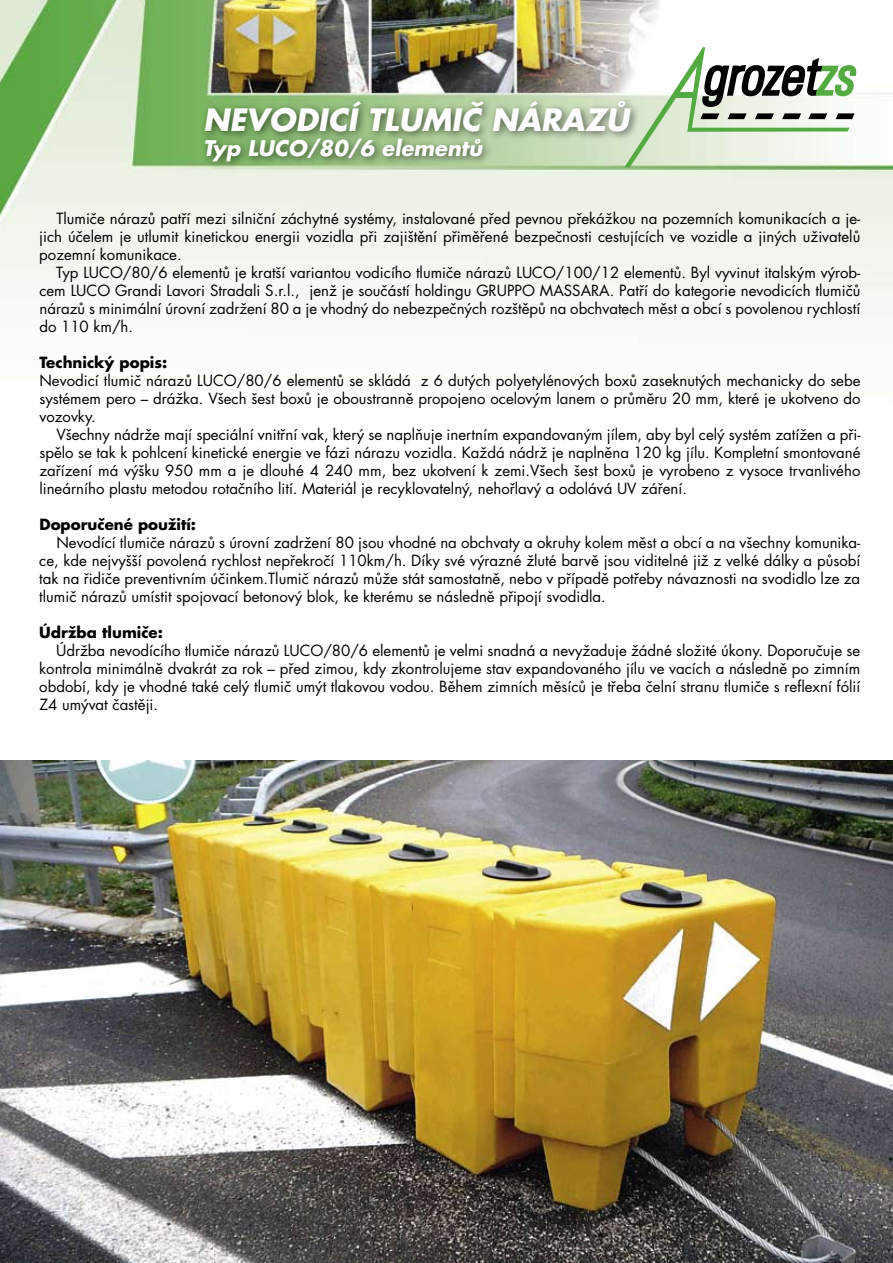
<style>
.page{position:relative;width:893px;height:1263px;background:#fff}
.page>*{position:absolute;margin:0;border:0;box-sizing:border-box;transform-origin:0 0}
.t1{font:italic 700 30px "Futura CE";color:#fff}
.t2{font:italic 700 21px "Futura CE";color:#fff}
.t3{font:15px/18px "Futura CE";color:#000;text-align:justify}
.t4{font:700 15px "Futura CE";color:#000}
</style>
<div class="page">
<img style="left:0;top:0;width:893px;height:318px">
<svg style="left:624px;top:47px;width:233px;height:120px"></svg>
<div style="left:199px;top:95px;width:503px;height:155px;background:#000;opacity:.57"></div>
<img style="left:0;top:760px;width:893px;height:503px">
<h1 class="t1" style="left:203px;top:101px;width:428px">NEVODICÍ TLUMIČ NÁRAZŮ</h1>
<h2 class="t2" style="left:203px;top:135px;width:281px">Typ LUCO/80/6 elementů</h2>
<p class="t3" style="left:39px;top:210px;width:823px;text-indent:17px">Tlumiče nárazů patří mezi silniční záchytné systémy, instalované před pevnou překážkou na pozemních komunikacích a je&shy;jich účelem je utlumit kinetickou energii vozidla při zajištění přiměřené bezpečnosti cestujících ve vozidle a jiných uživatelů pozemní komunikace.</p>
<p class="t3" style="left:39px;top:264px;width:823px;text-indent:17px">Typ LUCO/80/6 elementů je kratší variantou vodicího tlumiče nárazů LUCO/100/12 elementů. Byl vyvinut italským výrob&shy;cem LUCO Grandi Lavori Stradali S.r.l., jenž je součástí holdingu GRUPPO MASSARA. Patří do kategorie nevodicích tlumičů nárazů s minimální úrovní zadržení 80 a je vhodný do nebezpečných rozštěpů na obchvatech měst a obcí s povolenou rychlostí do 110 km/h.</p>
<p class="t4" style="left:39px;top:353px;width:129px">Technický popis:</p>
<p class="t3" style="left:39px;top:372px;width:823px">Nevodicí tlumič nárazů LUCO/80/6 elementů se skládá z 6 dutých polyetylénových boxů zaseknutých mechanicky do sebe systémem pero – drážka. Všech šest boxů je oboustranně propojeno ocelovým lanem o průměru 20 mm, které je ukotveno do vozovky.</p>
<p class="t3" style="left:39px;top:426px;width:823px;text-indent:17px">Všechny nádrže mají speciální vnitřní vak, který se naplňuje inertním expandovaným jílem, aby byl celý systém zatížen a při&shy;spělo se tak k pohlcení kinetické energie ve fázi nárazu vozidla. Každá nádrž je naplněna 120 kg jílu. Kompletní smontované zařízení má výšku 950 mm a je dlouhé 4 240 mm, bez ukotvení k zemi.Všech šest boxů je vyrobeno z vysoce trvanlivého lineárního plastu metodou rotačního lití. Materiál je recyklovatelný, nehořlavý a odolává UV záření.</p>
<p class="t4" style="left:39px;top:515px;width:158px">Doporučené použití:</p>
<p class="t3" style="left:39px;top:534px;width:823px;text-indent:17px">Nevodící tlumiče nárazů s úrovní zadržení 80 jsou vhodné na obchvaty a okruhy kolem měst a obcí a na všechny komunika&shy;ce, kde nejvyšší povolená rychlost nepřekročí 110km/h. Díky své výrazné žluté barvě jsou viditelné již z velké dálky a působí tak na řidiče preventivním účinkem.Tlumič nárazů může stát samostatně, nebo v případě potřeby návaznosti na svodidlo lze za tlumič nárazů umístit spojovací betonový blok, ke kterému se následně připojí svodidla.</p>
<p class="t4" style="left:39px;top:623px;width:125px">Údržba tlumiče:</p>
<p class="t3" style="left:39px;top:642px;width:823px;text-indent:17px">Údržba nevodícího tlumiče nárazů LUCO/80/6 elementů je velmi snadná a nevyžaduje žádné složité úkony. Doporučuje se kontrola minimálně dvakrát za rok – před zimou, kdy zkontrolujeme stav expandovaného jílu ve vacích a následně po zimním období, kdy je vhodné také celý tlumič umýt tlakovou vodou. Během zimních měsíců je třeba čelní stranu tlumiče s reflexní fólií Z4 umývat častěji.</p>
</div>
